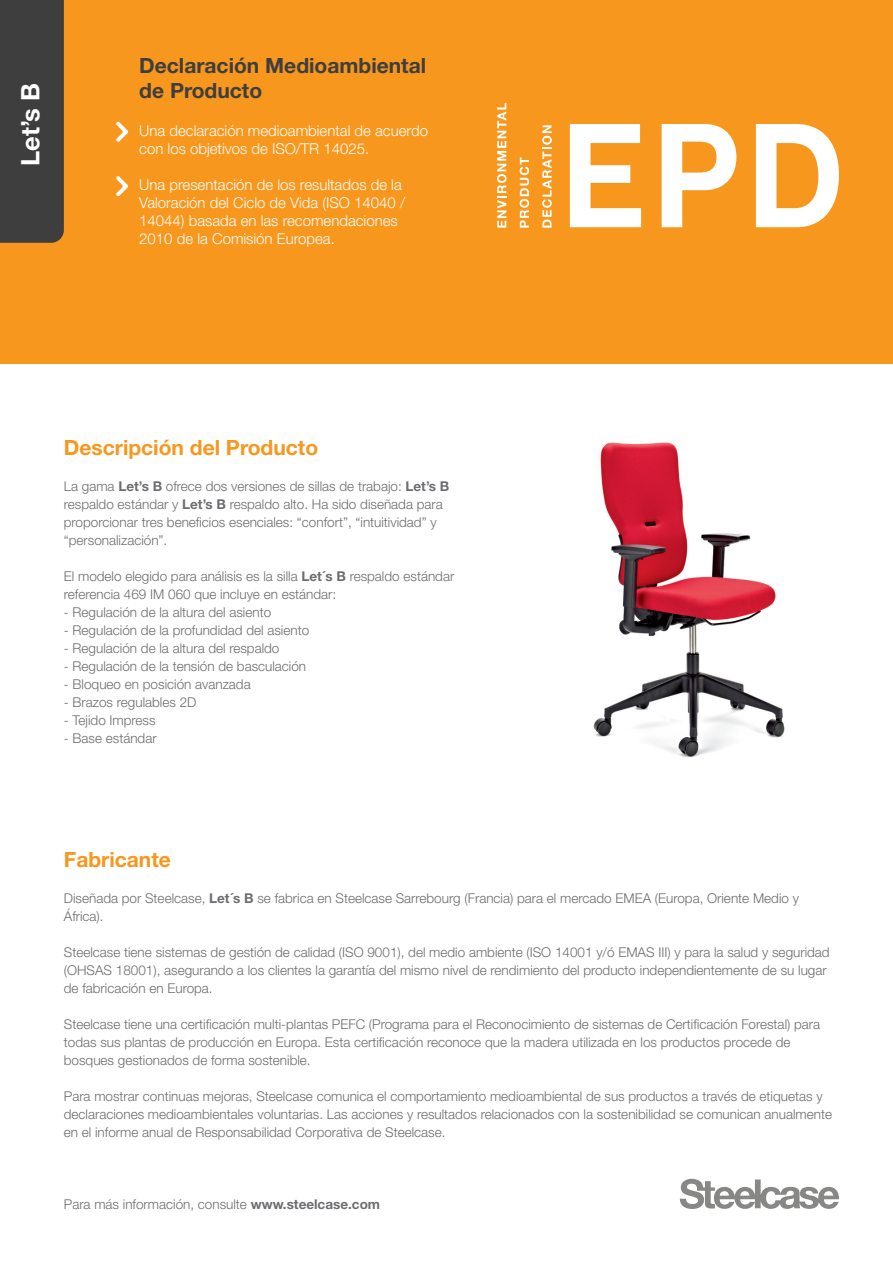
<style>
.page{position:relative;width:893px;height:1263px;background:#fff}
.page>*{position:absolute;margin:0;border:0;box-sizing:border-box;transform-origin:0 0}
.t1{font:700 25.5px "Helvetica Neue LT Pro";color:#fff}
.t2{font:700 21px/25.2px "Helvetica Neue LT Pro";color:#3e3e3f}
.t3{font:700 21px "Helvetica Neue LT Pro";color:#f7971d}
.t4{font:300 15px/18px "Helvetica Neue LT Pro";color:#fff}
.t5{font:300 13.5px/18px "Helvetica Neue LT Pro";color:#6c6d70}
.s1{font-weight:700}
</style>
<div class="page">
<img style="left:593px;top:442px;width:192px;height:315px">
<div style="left:0;top:0;width:893px;height:364px;background:#f7971d"></div>
<svg style="left:570px;top:124px;width:71px;height:103px"></svg>
<svg style="left:662px;top:124px;width:74px;height:103px"></svg>
<svg style="left:756px;top:124px;width:83px;height:103px"></svg>
<svg style="left:497px;top:103px;width:10px;height:125px"></svg>
<svg style="left:520px;top:157px;width:9px;height:71px"></svg>
<svg style="left:542px;top:125px;width:10px;height:103px"></svg>
<div style="left:0;top:0;width:64px;height:243px;background:#3e3e3f"></div>
<svg style="left:116px;top:122px;width:12px;height:20px"></svg>
<svg style="left:116px;top:176px;width:12px;height:20px"></svg>
<svg style="left:680px;top:1179px;width:159px;height:30px"></svg>
<h1 class="t1" style="left:14px;top:166px;width:84px;rotate:-90deg">Let’s B</h1>
<h2 class="t2" style="left:139px;top:52px;width:288px">Declaración Medioambiental de Producto</h2>
<p class="t4" style="left:139px;top:122px;width:290px">Una declaración medioambiental de acuerdo con los objetivos de ISO/TR 14025.</p>
<p class="t4" style="left:139px;top:176px;width:267px">Una presentación de los resultados de la Valoración del Ciclo de Vida (ISO 14040 / 14044) basada en las recomendaciones 2010 de la Comisión Europea.</p>
<h2 class="t3" style="left:64px;top:434px;width:256px">Descripción del Producto</h2>
<p class="t5" style="left:64px;top:477px;width:387px">La gama <span class="s1">Let’s B</span> ofrece dos versiones de sillas de trabajo: <span class="s1">Let’s B </span>respaldo estándar y <span class="s1">Let’s B</span> respaldo alto. Ha sido diseñada para proporcionar tres beneficios esenciales: “confort”, “intuitividad” y “personalización”.</p>
<p class="t5" style="left:64px;top:567px;width:392px">El modelo elegido para análisis es la silla <span class="s1">Let´s B</span> respaldo estándar referencia 469 IM 060 que incluye en estándar:</p>
<p class="t5" style="left:64px;top:603px;width:209px">- Regulación de la altura del asiento</p>
<p class="t5" style="left:64px;top:621px;width:247px">- Regulación de la profundidad del asiento</p>
<p class="t5" style="left:64px;top:639px;width:217px">- Regulación de la altura del respaldo</p>
<p class="t5" style="left:64px;top:657px;width:244px">- Regulación de la tensión de basculación</p>
<p class="t5" style="left:64px;top:675px;width:188px">- Bloqueo en posición avanzada</p>
<p class="t5" style="left:64px;top:693px;width:134px">- Brazos regulables 2D</p>
<p class="t5" style="left:64px;top:711px;width:93px">- Tejido Impress</p>
<p class="t5" style="left:64px;top:729px;width:94px">- Base estándar</p>
<h2 class="t3" style="left:64px;top:846px;width:108px">Fabricante</h2>
<p class="t5" style="left:64px;top:889px;width:737px">Diseñada por Steelcase, <span class="s1">Let´s B</span> se fabrica en Steelcase Sarrebourg (Francia) para el mercado EMEA (Europa, Oriente Medio y<br>África).</p>
<p class="t5" style="left:64px;top:943px;width:767px">Steelcase tiene sistemas de gestión de calidad (ISO 9001), del medio ambiente (ISO 14001 y/ó EMAS III) y para la salud y seguridad (OHSAS 18001), asegurando a los clientes la garantía del mismo nivel de rendimiento del producto independientemente de su lugar de fabricación en Europa.</p>
<p class="t5" style="left:64px;top:1015px;width:758px">Steelcase tiene una certificación multi-plantas PEFC (Programa para el Reconocimiento de sistemas de Certificación Forestal) para todas sus plantas de producción en Europa. Esta certificación reconoce que la madera utilizada en los productos procede de bosques gestionados de forma sostenible.</p>
<p class="t5" style="left:64px;top:1087px;width:770px">Para mostrar continuas mejoras, Steelcase comunica el comportamiento medioambiental de sus productos a través de etiquetas y declaraciones medioambientales voluntarias. Las acciones y resultados relacionados con la sostenibilidad se comunican anualmente en el informe anual de Responsabilidad Corporativa de Steelcase.</p>
<p class="t5" style="left:64px;top:1195px;width:318px">Para más información, consulte <span class="s1">www.steelcase.com</span></p>
</div>
